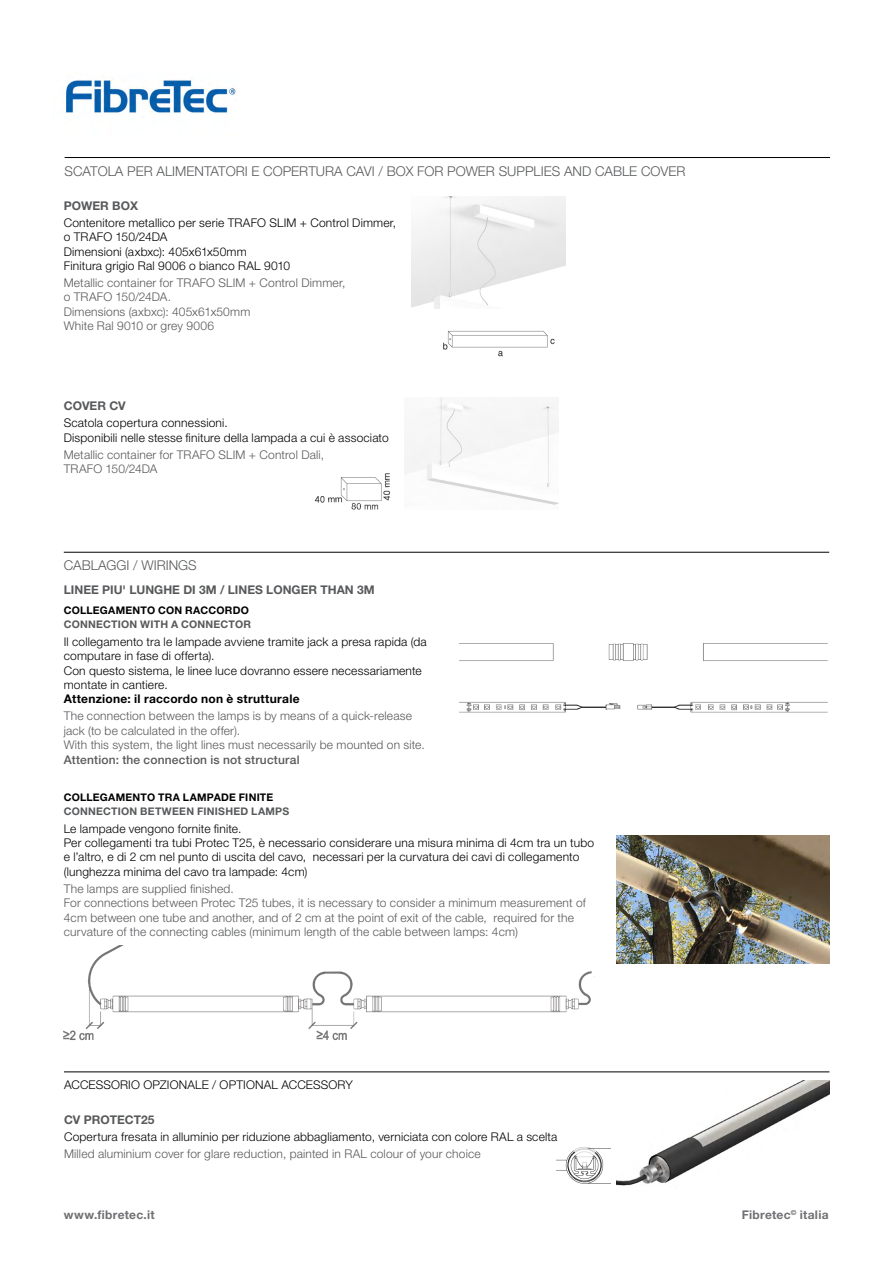
<style>
.page{position:relative;width:893px;height:1263px;background:#fff}
.page>*{position:absolute;margin:0;border:0;box-sizing:border-box;transform-origin:0 0}
.t1{font:300 13.5px "Helvetica Neue LT Std";color:#58595b}
.t2{font:300 12px/14.4px "Helvetica Neue LT Std";letter-spacing:.015em;color:#000}
.t3{font:300 12px/14.4px "Helvetica Neue LT Std";letter-spacing:.015em;color:#58595b}
.t4{font:700 12px "Helvetica Neue LT Std";color:#58595b}
.t5{font:500 12px "Helvetica Neue LT Std";letter-spacing:.015em;color:#58595b}
.t6{font:700 12px "Helvetica Neue LT Std";letter-spacing:.025em;color:#000}
.t7{font:700 12px "Helvetica Neue LT Std";letter-spacing:.02em;color:#6f7073}
.t8{font:700 10.5px "Helvetica Neue LT Std";letter-spacing:.025em;color:#58595b}
.t9{font:700 10.5px "Helvetica Neue LT Std";letter-spacing:.025em;color:#000}
</style>
<div class="page">
<img style="left:66px;top:77px;width:171px;height:36px">
<img style="left:63px;top:946px;width:537px;height:127px">
<hr style="left:64px;top:552px;width:765px;height:1px;background:#000">
<hr style="left:65px;top:157px;width:765px;height:1px;background:#000">
<hr style="left:64px;top:1071px;width:765px;height:1px;background:#000">
<img style="left:443px;top:330px;width:112px;height:27px">
<img style="left:314px;top:473px;width:77px;height:37px">
<img style="left:412px;top:197px;width:154px;height:112px">
<img style="left:404px;top:398px;width:154px;height:107px">
<img style="left:459px;top:643px;width:369px;height:70px">
<img style="left:617px;top:836px;width:212px;height:127px">
<img style="left:617px;top:1081px;width:212px;height:105px">
<img style="left:556px;top:1146px;width:54px;height:38px">
<p class="t1" style="left:65px;top:163px;width:622px">SCATOLA PER ALIMENTATORI E COPERTURA CAVI / BOX FOR POWER SUPPLIES AND CABLE COVER</p>
<p class="t4" style="left:64px;top:198px;width:76px">POWER BOX</p>
<p class="t2" style="left:64px;top:215px;width:334px">Contenitore metallico per serie TRAFO SLIM + Control Dimmer, o TRAFO 150/24DA<br>Dimensioni (axbxc): 405x61x50mm<br>Finitura grigio Ral 9006 o bianco RAL 9010</p>
<p class="t3" style="left:64px;top:275px;width:283px">Metallic container for TRAFO SLIM + Control Dimmer, o TRAFO 150/24DA.<br>Dimensions (axbxc): 405x61x50mm<br>White Ral 9010 or grey 9006</p>
<p class="t4" style="left:64px;top:399px;width:64px">COVER CV</p>
<p class="t2" style="left:64px;top:416px;width:326px">Scatola copertura connessioni.<br>Disponibili nelle stesse finiture della lampada a cui è associato</p>
<p class="t3" style="left:64px;top:447px;width:262px">Metallic container for TRAFO SLIM + Control Dali,<br>TRAFO 150/24DA</p>
<p class="t1" style="left:64px;top:557px;width:135px">CABLAGGI / WIRINGS</p>
<p class="t4" style="left:64px;top:582px;width:312px">LINEE PIU' LUNGHE DI 3M / LINES LONGER THAN 3M</p>
<p class="t9" style="left:64px;top:604px;width:187px">COLLEGAMENTO CON RACCORDO</p>
<p class="t8" style="left:64px;top:617px;width:189px">CONNECTION WITH A CONNECTOR</p>
<p class="t2" style="left:64px;top:634px;width:365px">Il collegamento tra le lampade avviene tramite jack a presa rapida (da computare in fase di offerta).<br>Con questo sistema, le linee luce dovranno essere necessariamente montate in cantiere.</p>
<p class="t6" style="left:64px;top:692px;width:237px">Attenzione: il raccordo non è strutturale</p>
<p class="t3" style="left:64px;top:709px;width:362px">The connection between the lamps is by means of a quick-release jack (to be calculated in the offer).<br>With this system, the light lines must necessarily be mounted on site.</p>
<p class="t5" style="left:64px;top:752px;width:237px">Attention: the connection is not structural</p>
<p class="t9" style="left:64px;top:791px;width:211px">COLLEGAMENTO TRA LAMPADE FINITE</p>
<p class="t8" style="left:64px;top:804px;width:227px">CONNECTION BETWEEN FINISHED LAMPS</p>
<p class="t2" style="left:64px;top:821px;width:532px">Le lampade vengono fornite finite.<br>Per collegamenti tra tubi Protec T25, è necessario considerare una misura minima di 4cm tra un tubo e l’altro, e di 2 cm nel punto di uscita del cavo, necessari per la curvatura dei cavi di collegamento (lunghezza minima del cavo tra lampade: 4cm)</p>
<p class="t3" style="left:64px;top:881px;width:524px">The lamps are supplied finished.<br>For connections between Protec T25 tubes, it is necessary to consider a minimum measurement of 4cm between one tube and another, and of 2 cm at the point of exit of the cable, required for the curvature of the connecting cables (minimum length of the cable between lamps: 4cm)</p>
<p class="t2" style="left:64px;top:1077px;width:290px">ACCESSORIO OPZIONALE / OPTIONAL ACCESSORY</p>
<p class="t4" style="left:64px;top:1112px;width:92px">CV PROTECT25</p>
<p class="t2" style="left:64px;top:1129px;width:495px">Copertura fresata in alluminio per riduzione abbagliamento, verniciata con colore RAL a scelta</p>
<p class="t3" style="left:64px;top:1146px;width:418px">Milled aluminium cover for glare reduction, painted in RAL colour of your choice</p>
<p class="t7" style="left:64px;top:1208px;width:92px">www.fibretec.it</p>
<p class="t7" style="left:742px;top:1208px;width:88px">Fibretec<sup>©</sup> italia</p>
</div>
